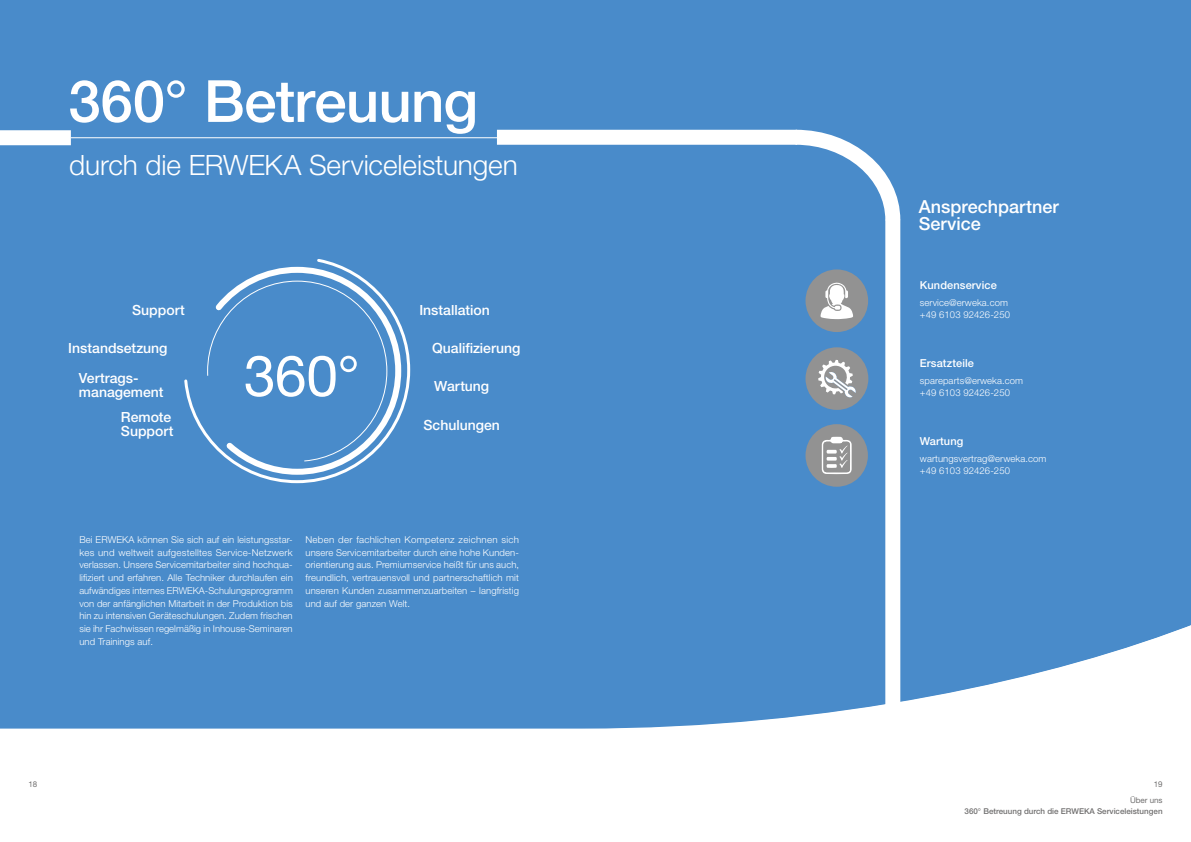
<style>
.page{position:relative;width:1191px;height:842px;background:#fff}
.page>*{position:absolute;margin:0;border:0;box-sizing:border-box;transform-origin:0 0}
.t1{font:500 58.2px "Helvetica Neue LT Std";letter-spacing:-.015em;color:#fff}
.t2{font:57px "Helvetica Neue LT Std";color:#fff}
.t3{font:300 28px "Helvetica Neue LT Std";letter-spacing:-.005em;color:#fff}
.t4{font:500 18px/17px "Helvetica Neue LT Std";color:#fff}
.t5{font:500 14px/30.4px "Helvetica Neue LT Std";color:#fff}
.t6{font:500 11px "Helvetica Neue LT Std";letter-spacing:.01em;color:#fff}
.t7{font:300 9.5px/12.8px "Helvetica Neue LT Std";letter-spacing:.01em;color:#fff}
.t8{font:500 8px "Helvetica Neue LT Std";color:#706f6f}
.t9{font:8px/15.8px "Helvetica Neue LT Std";color:#706f6f;text-align:right}
</style>
<div class="page">
<div style="left:0;top:0;width:1191px;height:622px;background:#498bca"></div>
<svg style="left:0;top:622px;width:1191px;height:107px;fill:#498bca"></svg>
<div style="left:805px;top:269px;width:63px;height:63px;background:#929292;border-radius:50%"></div>
<svg style="left:820px;top:282px;width:33px;height:37px"></svg>
<svg style="left:805px;top:347px;width:63px;height:63px;background:#8f9eac"></svg>
<div style="left:805px;top:424px;width:63px;height:63px;background:#929292;border-radius:50%"></div>
<svg style="left:821px;top:437px;width:30px;height:37px"></svg>
<div style="left:0;top:130px;width:71px;height:15px;background:#fff"></div>
<svg style="left:780px;top:122px;width:127px;height:113px;background:#649cd2"></svg>
<div style="left:885px;top:220px;width:15px;height:516px;background:#fff"></div>
<div style="left:497px;top:130px;width:300px;height:15px;background:#fff"></div>
<hr style="left:71px;top:137px;width:689px;height:1px;background:#fff">
<svg style="left:182px;top:257px;width:230px;height:228px;background:#5391cc"></svg>
<svg style="left:210px;top:264px;width:194px;height:214px;background:#5b96cf"></svg>
<h1 class="t1" style="left:68px;top:66px;width:411px">360° Betreuung</h1>
<h3 class="t3" style="left:69px;top:148px;width:450px">durch die ERWEKA Serviceleistungen</h3>
<h3 class="t5" style="left:132px;top:294px;width:54px">Support</h3>
<h3 class="t5" style="left:79px;top:333px;width:90px;text-indent:-11px">Instandsetzung<br>Vertrags-</h3>
<h3 class="t5" style="left:121px;top:379px;width:52px;line-height:25px;text-indent:-42px">management<br>Remote</h3>
<h3 class="t5" style="left:121px;top:415px;width:54px">Support</h3>
<h2 class="t2" style="left:244px;top:342px;width:118px">360°</h2>
<h3 class="t5" style="left:419px;top:294px;width:72px">Installation</h3>
<h3 class="t5" style="left:432px;top:333px;width:90px">Qualifizierung</h3>
<h3 class="t5" style="left:434px;top:371px;width:56px">Wartung</h3>
<h3 class="t5" style="left:423px;top:409px;width:78px">Schulungen</h3>
<p class="t7" style="left:79px;top:533px;width:215px;text-align:justify">Bei ERWEKA können Sie sich auf ein leistungsstar&shy;kes und weltweit aufgestelltes Service-Netzwerk verlassen. Unsere Servicemitarbeiter sind hochqua&shy;lifiziert und erfahren. Alle Techniker durchlaufen ein aufwändiges internes ERWEKA-Schulungsprogramm von der anfänglichen Mitarbeit in der Produktion bis hin zu intensiven Geräteschulungen. Zudem frischen sie ihr Fachwissen regelmäßig in Inhouse-Seminaren und Trainings auf.</p>
<p class="t7" style="left:305px;top:533px;width:215px;text-align:justify">Neben der fachlichen Kompetenz zeichnen sich unsere Servicemitarbeiter durch eine hohe Kunden&shy;orientierung aus. Premiumservice heißt für uns auch, freundlich, vertrauensvoll und partnerschaftlich mit unseren Kunden zusammenzuarbeiten – langfristig und auf der ganzen Welt.</p>
<h3 class="t4" style="left:918px;top:198px;width:141px">Ansprechpartner<br>Service</h3>
<p class="t6" style="left:920px;top:279px;width:78px">Kundenservice</p>
<p class="t7" style="left:920px;top:297px;width:92px;line-height:12px">service@erweka.com +49 6103 92426-250</p>
<p class="t6" style="left:920px;top:356px;width:56px">Ersatzteile</p>
<p class="t7" style="left:920px;top:374px;width:105px;line-height:12px">spareparts@erweka.com +49 6103 92426-250</p>
<p class="t6" style="left:920px;top:434px;width:45px">Wartung</p>
<p class="t7" style="left:920px;top:452px;width:128px;line-height:12px">wartungsvertrag@erweka.com +49 6103 92426-250</p>
<p class="t9" style="left:28px;top:776px;width:10px">18</p>
<p class="t9" style="left:1130px;top:776px;width:34px">19<br>Über uns</p>
<p class="t8" style="left:964px;top:806px;width:199px">360° Betreuung durch die ERWEKA Serviceleistungen</p>
</div>
